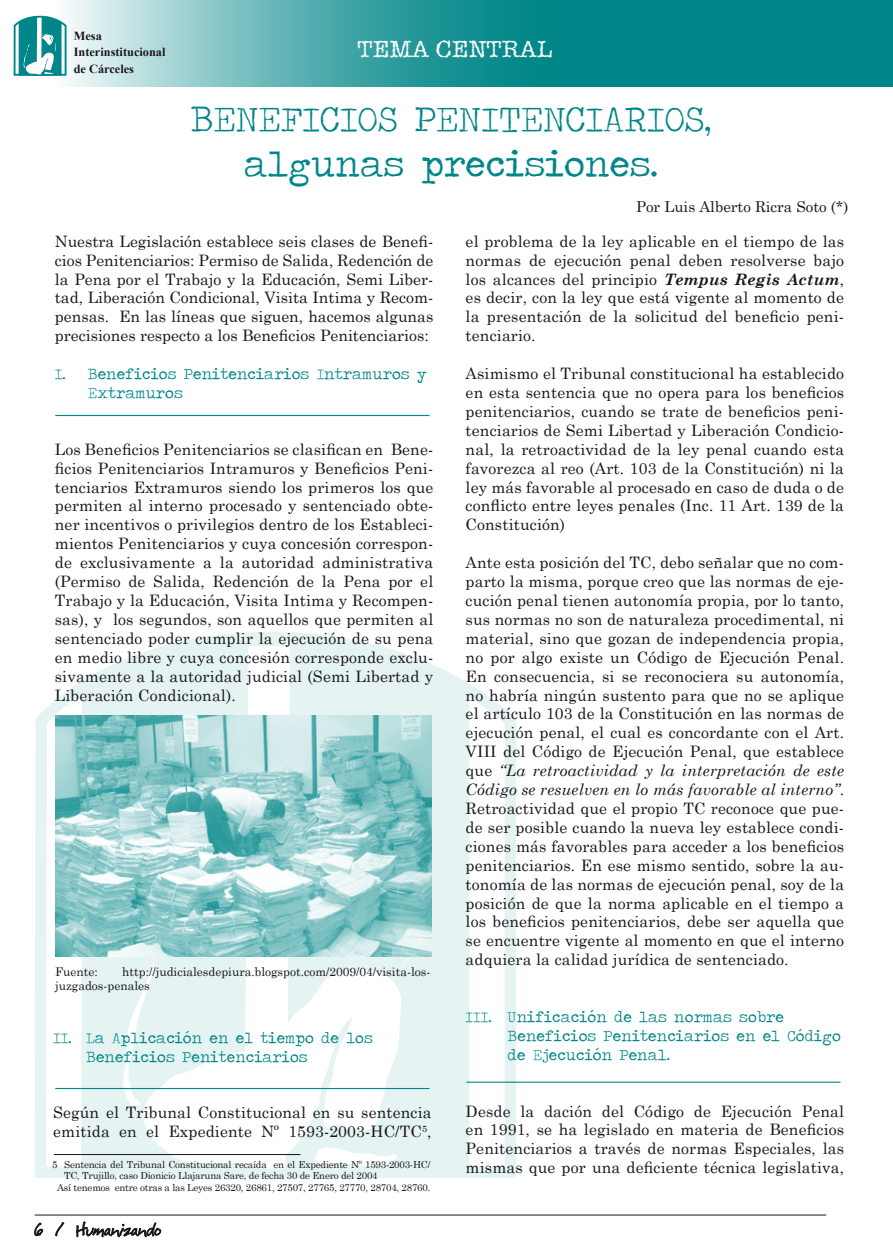
<style>
.page{position:relative;width:893px;height:1255px;background:#fff}
.page>*{position:absolute;margin:0;border:0;box-sizing:border-box;transform-origin:0 0}
.t1{font:37.5px/45px "Traveling Typewriter";color:#008688;text-align:center}
.t2{font:24px "Ice Age D";color:#fff}
.t3{font:17.25px "Festus";letter-spacing:.025em;color:#1a171c}
.t4{font:15.75px/18.9px "Century Schoolbook";letter-spacing:.01em;color:#1a171c;text-align:justify}
.t5{font:15.75px/18.9px "Traveling Typewriter";letter-spacing:.01em;color:#008688}
.t6{font:15px "Century Schoolbook";color:#1a171c}
.t7{font:700 12.3px/16.6px "Times New Roman";color:#1a171c}
.t8{font:12px/14.4px "Century Schoolbook";color:#1a171c}
.t9{font:9.75px "Century Schoolbook";letter-spacing:-.02em;color:#1a171c}
.s1{font-weight:700;font-style:italic}
.s2{font-style:italic}
</style>
<div class="page">
<svg style="left:34px;top:1222px;width:9px;height:13px"></svg>
<svg style="left:55px;top:1222px;width:9px;height:14px"></svg>
<hr style="left:35px;top:1214px;width:791px;height:1px;background:#1a171c">
<svg style="left:35px;top:685px;width:481px;height:492px"></svg>
<svg style="left:76px;top:632px;width:399px;height:606px"></svg>
<svg style="left:134px;top:646px;width:270px;height:522px"></svg>
<svg style="left:123px;top:961px;width:32px;height:144px"></svg>
<svg style="left:312px;top:1144px;width:84px;height:23px"></svg>
<svg style="left:292px;top:956px;width:131px;height:11px"></svg>
<img style="left:55px;top:715px;width:377px;height:241px">
<hr style="left:54px;top:1154px;width:246px;height:1px;background:#1a171c">
<hr style="left:55px;top:415px;width:374px;height:1px;background:#008688">
<hr style="left:466px;top:1081px;width:374px;height:1px;background:#008688">
<hr style="left:55px;top:1087px;width:374px;height:2px;background:#008688">
<svg style="left:68px;top:0;width:825px;height:86px;background:#38a0a2"></svg>
<svg style="left:13px;top:13px;width:57px;height:404px"></svg>
<p class="t7" style="left:74px;top:27px;width:93px">Mesa<br>Interinstitucional de Cárceles</p>
<h2 class="t2" style="left:357px;top:35px;width:197px">TEMA CENTRAL</h2>
<h1 class="t1" style="left:190px;top:95px;width:522px">BENEFICIOS PENITENCIARIOS, algunas precisiones.</h1>
<p class="t4" style="left:55px;top:230px;width:380px">Nuestra Legislación establece seis clases de Benefi&shy;cios Penitenciarios: Permiso de Salida, Redención de la Pena por el Trabajo y la Educación, Semi Liber&shy;tad, Liberación Condicional, Visita Intima y Recom&shy;pensas. En las líneas que siguen, hacemos algunas precisiones respecto a los Beneficios Penitenciarios:</p>
<p class="t5" style="left:88px;top:364px;width:341px;text-indent:-33px">I. Beneficios Penitenciarios Intramuros y<br>Extramuros</p>
<p class="t4" style="left:55px;top:438px;width:380px">Los Beneficios Penitenciarios se clasifican en Bene&shy;ficios Penitenciarios Intramuros y Beneficios Peni&shy;tenciarios Extramuros siendo los primeros los que permiten al interno procesado y sentenciado obte&shy;ner incentivos o privilegios dentro de los Estableci&shy;mientos Penitenciarios y cuya concesión correspon&shy;de exclusivamente a la autoridad administrativa (Permiso de Salida, Redención de la Pena por el Trabajo y la Educación, Visita Intima y Recompen&shy;sas), y los segundos, son aquellos que permiten al sentenciado poder cumplir la ejecución de su pena en medio libre y cuya concesión corresponde exclu&shy;sivamente a la autoridad judicial (Semi Libertad y Liberación Condicional).</p>
<p class="t8" style="left:55px;top:963px;width:377px;text-indent:67px">http://judicialesdepiura.blogspot.com/2009/04/visita-los&shy;juzgados-penales</p>
<p class="t8" style="left:55px;top:963px;width:44px">Fuente:</p>
<p class="t5" style="left:86px;top:1027px;width:288px;text-indent:-33px">II. La Aplicación en el tiempo de los<br>Beneficios Penitenciarios</p>
<p class="t4" style="left:53px;top:1101px;width:380px">Según el Tribunal Constitucional en su sentencia emitida en el Expediente Nº 1593-2003-HC/TC<sup>5</sup>,</p>
<p class="t9" style="left:52px;top:1155px;width:380px">5 Sentencia del Tribunal Constitucional recaída en el Expediente Nº 1593-2003-HC/</p>
<p class="t9" style="left:64px;top:1167px;width:315px">TC, Trujillo, caso Dionicio Llajaruna Sare, de fecha 30 de Enero del 2004</p>
<p class="t9" style="left:57px;top:1179px;width:375px">Así tenemos entre otras a las Leyes 26320, 26861, 27507, 27765, 27770, 28704, 28760.</p>
<p class="t3" style="left:35px;top:1217px;width:128px">6 / Humanizando</p>
<p class="t6" style="left:636px;top:194px;width:214px">Por Luis Alberto Ricra Soto (*)</p>
<p class="t4" style="left:466px;top:230px;width:380px">el problema de la ley aplicable en el tiempo de las normas de ejecución penal deben resolverse bajo los alcances del principio <span class="s1">Tempus Regis Actum</span>, es decir, con la ley que está vigente al momento de la presentación de la solicitud del beneficio peni&shy;tenciario.</p>
<p class="t4" style="left:466px;top:362px;width:380px">Asimismo el Tribunal constitucional ha establecido en esta sentencia que no opera para los beneficios penitenciarios, cuando se trate de beneficios peni&shy;tenciarios de Semi Libertad y Liberación Condicio&shy;nal, la retroactividad de la ley penal cuando esta favorezca al reo (Art. 103 de la Constitución) ni la ley más favorable al procesado en caso de duda o de conflicto entre leyes penales (Inc. 11 Art. 139 de la Constitución)</p>
<p class="t4" style="left:466px;top:551px;width:380px">Ante esta posición del TC, debo señalar que no com&shy;parto la misma, porque creo que las normas de eje&shy;cución penal tienen autonomía propia, por lo tanto, sus normas no son de naturaleza procedimental, ni material, sino que gozan de independencia propia, no por algo existe un Código de Ejecución Penal.<br>En consecuencia, si se reconociera su autonomía, no habría ningún sustento para que no se aplique el artículo 103 de la Constitución en las normas de ejecución penal, el cual es concordante con el Art.<br>VIII del Código de Ejecución Penal, que establece que <span class="s2">“La retroactividad y la interpretación de este Código se resuelven en lo más favorable al interno”</span>.<br>Retroactividad que el propio TC reconoce que pue&shy;de ser posible cuando la nueva ley establece condi&shy;ciones más favorables para acceder a los beneficios penitenciarios. En ese mismo sentido, sobre la au&shy;tonomía de las normas de ejecución penal, soy de la posición de que la norma aplicable en el tiempo a los beneficios penitenciarios, debe ser aquella que se encuentre vigente al momento en que el interno adquiera la calidad jurídica de sentenciado.</p>
<p class="t5" style="left:508px;top:1007px;width:335px;text-indent:-42px">III. Unificación de las normas sobre<br>Beneficios Penitenciarios en el Código de Ejecución Penal.</p>
<p class="t4" style="left:466px;top:1099px;width:380px">Desde la dación del Código de Ejecución Penal en 1991, se ha legislado en materia de Beneficios Penitenciarios a través de normas Especiales, las mismas que por una deficiente técnica legislativa,</p>
</div>
